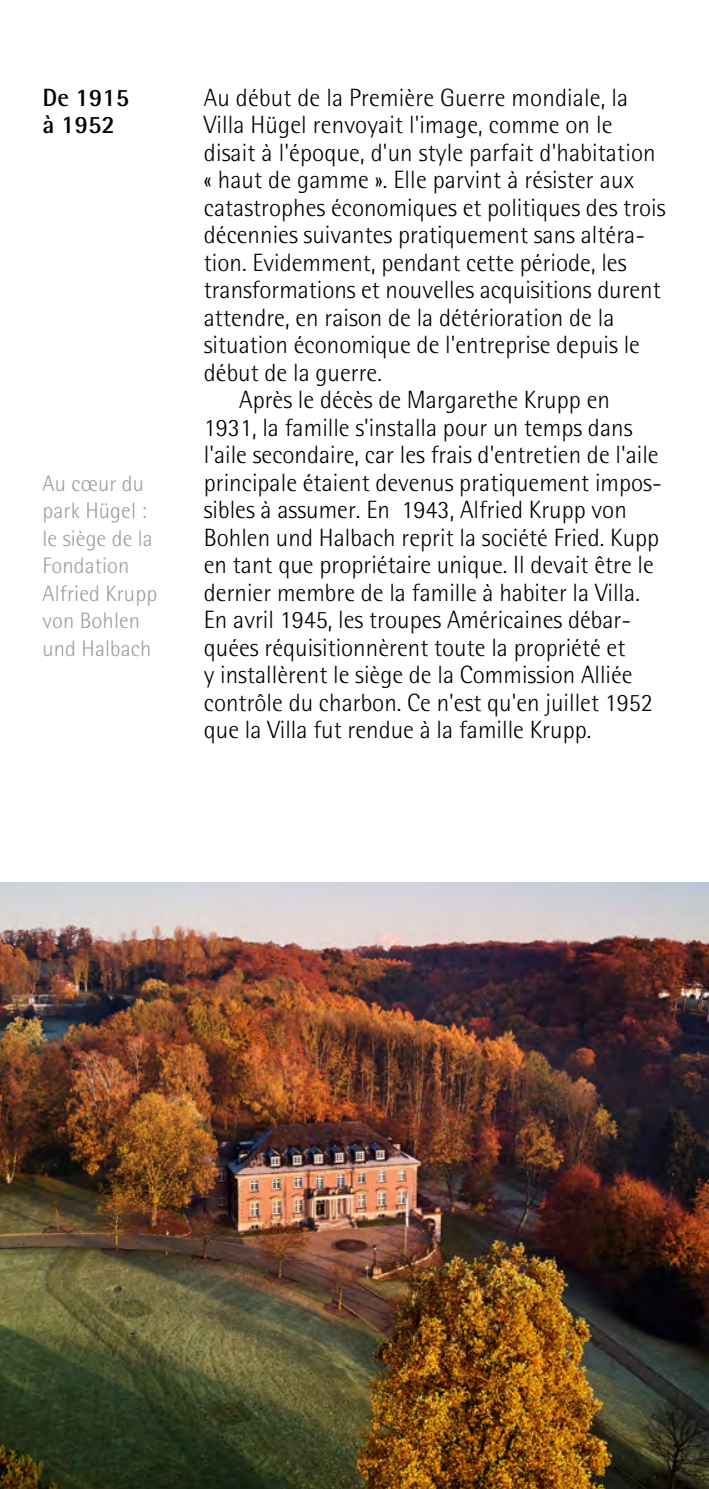
<style>
.page{position:relative;width:709px;height:1489px;background:#fff}
.page>*{position:absolute;margin:0;border:0;box-sizing:border-box;transform-origin:0 0}
.t1{font:300 25px "AT Rotis Semi Sans";color:#000}
.t2{font:700 25px/27.5px "AT Rotis Semi Sans";color:#000}
.t3{font:300 22.5px/27.5px "AT Rotis Semi Sans";letter-spacing:.005em;color:#9d9d9c}
</style>
<div class="page">
<img style="left:0;top:882px;width:709px;height:606px">
<p class="t2" style="left:43px;top:83px;width:88px">De 1915 à 1952</p>
<p class="t3" style="left:43px;top:469px;width:116px">Au cœur du park Hügel : le siège de la<br>Fondation<br>Alfried Krupp von Bohlen und Halbach</p>
<p class="t1" style="left:204px;top:83px;width:426px">Au début de la Première Guerre mondiale, la</p>
<p class="t1" style="left:204px;top:110px;width:410px">Villa Hügel renvoyait l'image, comme on le</p>
<p class="t1" style="left:204px;top:138px;width:453px">disait à l'époque, d'un style parfait d'habitation</p>
<p class="t1" style="left:204px;top:165px;width:432px">« haut de gamme ». Elle parvint à résister aux</p>
<p class="t1" style="left:204px;top:193px;width:463px">catastrophes économiques et politiques des trois</p>
<p class="t1" style="left:204px;top:220px;width:443px">décennies suivantes pratiquement sans altéra-</p>
<p class="t1" style="left:204px;top:248px;width:424px">tion. Evidemment, pendant cette période, les</p>
<p class="t1" style="left:204px;top:275px;width:458px">transformations et nouvelles acquisitions durent</p>
<p class="t1" style="left:204px;top:303px;width:412px">attendre, en raison de la détérioration de la</p>
<p class="t1" style="left:204px;top:330px;width:438px">situation économique de l'entreprise depuis le</p>
<p class="t1" style="left:204px;top:358px;width:180px">début de la guerre.</p>
<p class="t1" style="left:239px;top:385px;width:372px">Après le décès de Margarethe Krupp en</p>
<p class="t1" style="left:204px;top:413px;width:430px">1931, la famille s'installa pour un temps dans</p>
<p class="t1" style="left:204px;top:440px;width:456px">l'aile secondaire, car les frais d'entretien de l'aile</p>
<p class="t1" style="left:204px;top:468px;width:459px">principale étaient devenus pratiquement impos-</p>
<p class="t1" style="left:204px;top:495px;width:424px">sibles à assumer. En 1943, Alfried Krupp von</p>
<p class="t1" style="left:204px;top:523px;width:457px">Bohlen und Halbach reprit la société Fried. Kupp</p>
<p class="t1" style="left:204px;top:550px;width:451px">en tant que propriétaire unique. Il devait être le</p>
<p class="t1" style="left:204px;top:578px;width:437px">dernier membre de la famille à habiter la Villa.</p>
<p class="t1" style="left:204px;top:605px;width:429px">En avril 1945, les troupes Américaines débar-</p>
<p class="t1" style="left:204px;top:633px;width:423px">quées réquisitionnèrent toute la propriété et</p>
<p class="t1" style="left:204px;top:660px;width:430px">y installèrent le siège de la Commission Alliée</p>
<p class="t1" style="left:204px;top:688px;width:451px">contrôle du charbon. Ce n'est qu'en juillet 1952</p>
<p class="t1" style="left:204px;top:715px;width:389px">que la Villa fut rendue à la famille Krupp.</p>
</div>
